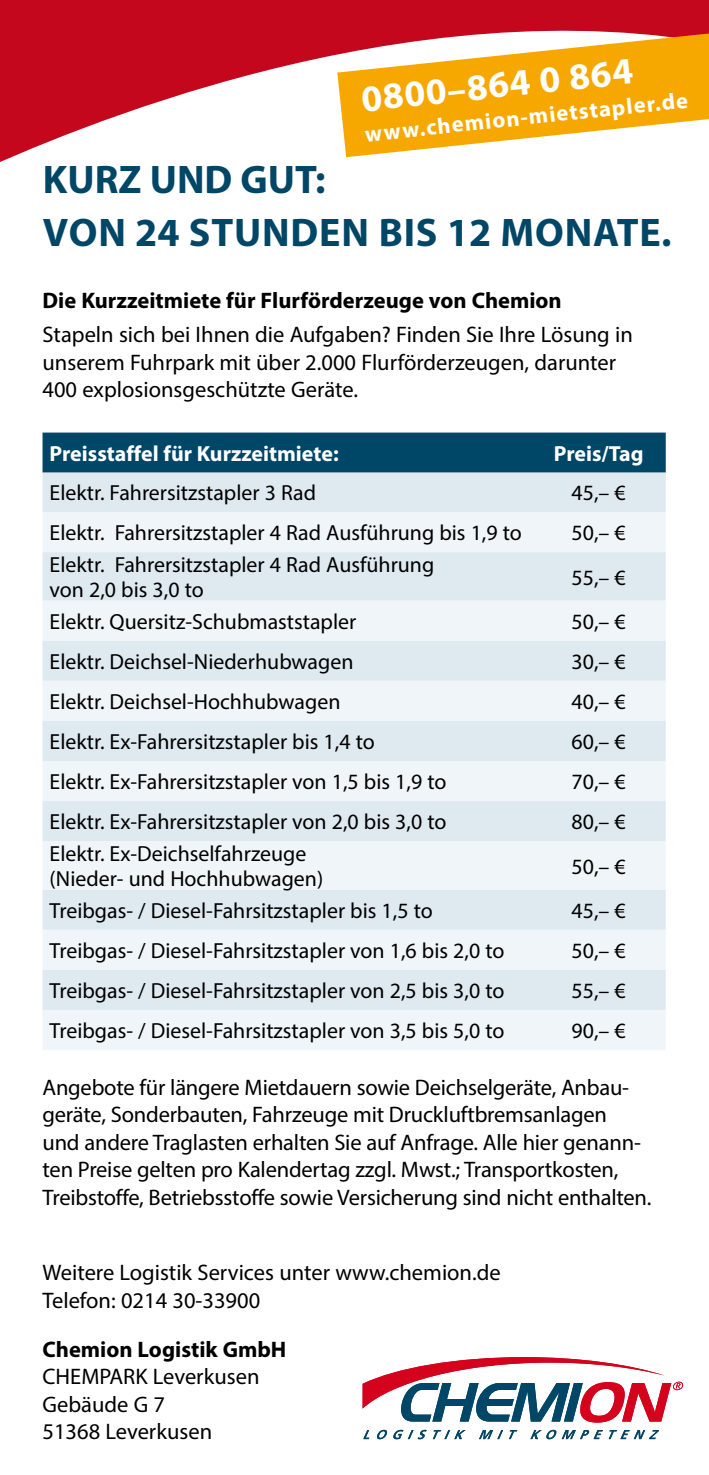
<style>
.page{position:relative;width:709px;height:1475px;background:#fff}
.page>*{position:absolute;margin:0;border:0;box-sizing:border-box;transform-origin:0 0}
.t1{font:700 40px/52.5px "Myriad Pro";letter-spacing:.02em;color:#004666}
.t2{font:700 37.5px "Myriad Pro";color:#fff}
.t3{font:22.5px/27.5px "Myriad Pro";letter-spacing:-.01em;color:#000}
.t4{font:700 22.5px "Myriad Pro";color:#000}
.t5{font:700 22.5px "Myriad Pro";color:#fff}
.t6{font:22px/25px "Myriad Pro";color:#000}
.t7{font:700 22px "Myriad Pro";color:#fff}
</style>
<div class="page">
<svg style="left:0;top:0;width:709px;height:162px;fill:#c4071c"></svg>
<div style="left:43px;top:432px;width:622px;height:40px;background:#004666"></div>
<div style="left:43px;top:472px;width:622px;height:40px;background:#dfeaf0"></div>
<svg style="left:43px;top:512px;width:622px;height:537px;fill:#eff5f8"></svg>
<svg style="left:337px;top:33px;width:372px;height:124px;fill:#f7a800"></svg>
<svg style="left:363px;top:1430px;width:6px;height:8px"></svg>
<svg style="left:377px;top:1429px;width:49px;height:9px"></svg>
<svg style="left:433px;top:1430px;width:32px;height:8px"></svg>
<svg style="left:479px;top:1430px;width:24px;height:8px"></svg>
<svg style="left:509px;top:1430px;width:8px;height:8px"></svg>
<svg style="left:531px;top:1429px;width:128px;height:9px"></svg>
<svg style="left:362px;top:1357px;width:321px;height:65px"></svg>
<h2 class="t2" style="left:359px;top:75px;width:274px;rotate:-6deg">0800–864 0 864</h2>
<p class="t5" style="left:363px;top:119px;width:326px;rotate:-6deg">www.chemion-mietstapler.de</p>
<h1 class="t1" style="left:43px;top:152px;width:630px">KURZ UND GUT:<br>VON 24 STUNDEN BIS 12 MONATE.</h1>
<p class="t4" style="left:43px;top:285px;width:521px">Die Kurzzeitmiete für Flurförderzeuge von Chemion</p>
<p class="t3" style="left:43px;top:320px;width:592px">Stapeln sich bei Ihnen die Aufgaben? Finden Sie Ihre Lösung in unserem Fuhrpark mit über 2.000 Flurförderzeugen, darunter<br>400 explosionsgeschützte Geräte.</p>
<p class="t7" style="left:50px;top:439px;width:290px">Preisstaffel für Kurzzeitmiete:</p>
<p class="t7" style="left:554px;top:439px;width:91px">Preis/Tag</p>
<p class="t6" style="left:50px;top:480px;width:268px">Elektr. Fahrersitzstapler 3 Rad</p>
<p class="t6" style="left:571px;top:480px;width:56px">45,– €</p>
<p class="t6" style="left:50px;top:520px;width:474px">Elektr. Fahrersitzstapler 4 Rad Ausführung bis 1,9 to</p>
<p class="t6" style="left:571px;top:520px;width:56px">50,– €</p>
<p class="t6" style="left:50px;top:552px;width:386px">Elektr. Fahrersitzstapler 4 Rad Ausführung von 2,0 bis 3,0 to</p>
<p class="t6" style="left:571px;top:564px;width:56px">55,– €</p>
<p class="t6" style="left:50px;top:608px;width:308px">Elektr. Quersitz-Schubmaststapler</p>
<p class="t6" style="left:571px;top:608px;width:56px">50,– €</p>
<p class="t6" style="left:50px;top:648px;width:305px">Elektr. Deichsel-Niederhubwagen</p>
<p class="t6" style="left:571px;top:648px;width:56px">30,– €</p>
<p class="t6" style="left:50px;top:688px;width:292px">Elektr. Deichsel-Hochhubwagen</p>
<p class="t6" style="left:571px;top:688px;width:56px">40,– €</p>
<p class="t6" style="left:50px;top:728px;width:327px">Elektr. Ex-Fahrersitzstapler bis 1,4 to</p>
<p class="t6" style="left:571px;top:728px;width:56px">60,– €</p>
<p class="t6" style="left:50px;top:769px;width:398px">Elektr. Ex-Fahrersitzstapler von 1,5 bis 1,9 to</p>
<p class="t6" style="left:571px;top:769px;width:56px">70,– €</p>
<p class="t6" style="left:50px;top:809px;width:398px">Elektr. Ex-Fahrersitzstapler von 2,0 bis 3,0 to</p>
<p class="t6" style="left:571px;top:809px;width:56px">80,– €</p>
<p class="t6" style="left:50px;top:840px;width:275px">Elektr. Ex-Deichselfahrzeuge (Nieder- und Hochhubwagen)</p>
<p class="t6" style="left:571px;top:853px;width:56px">50,– €</p>
<p class="t6" style="left:50px;top:897px;width:385px">Treibgas- / Diesel-Fahrsitzstapler bis 1,5 to</p>
<p class="t6" style="left:571px;top:897px;width:56px">45,– €</p>
<p class="t6" style="left:50px;top:937px;width:456px">Treibgas- / Diesel-Fahrsitzstapler von 1,6 bis 2,0 to</p>
<p class="t6" style="left:571px;top:937px;width:56px">50,– €</p>
<p class="t6" style="left:50px;top:977px;width:456px">Treibgas- / Diesel-Fahrsitzstapler von 2,5 bis 3,0 to</p>
<p class="t6" style="left:571px;top:977px;width:56px">55,– €</p>
<p class="t6" style="left:50px;top:1017px;width:456px">Treibgas- / Diesel-Fahrsitzstapler von 3,5 bis 5,0 to</p>
<p class="t6" style="left:571px;top:1017px;width:56px">90,– €</p>
<p class="t3" style="left:43px;top:1072px;width:610px">Angebote für längere Mietdauern sowie Deichselgeräte, Anbau&shy;geräte, Sonderbauten, Fahrzeuge mit Druckluftbremsanlagen<br>und andere Traglasten erhalten Sie auf Anfrage. Alle hier genann&shy;ten Preise gelten pro Kalendertag zzgl. Mwst.; Transportkosten, Treibstoffe, Betriebsstoffe sowie Versicherung sind nicht enthalten.</p>
<p class="t3" style="left:43px;top:1258px;width:460px">Weitere Logistik Services unter www.chemion.de<br>Telefon: 0214 30-33900</p>
<p class="t4" style="left:43px;top:1334px;width:245px">Chemion Logistik GmbH</p>
<p class="t3" style="left:43px;top:1362px;width:218px">CHEMPARK Leverkusen<br>Gebäude G 7<br>51368 Leverkusen</p>
</div>
